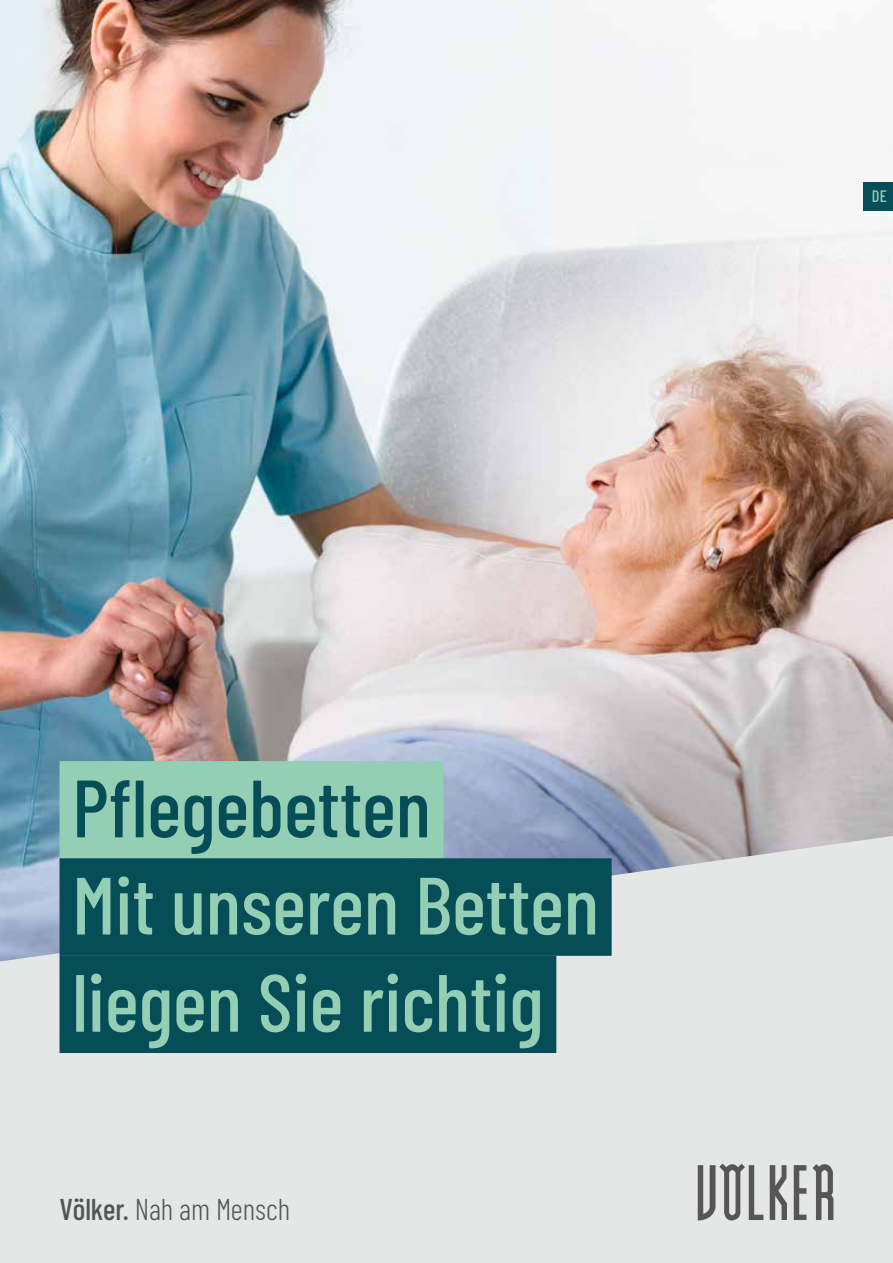
<style>
.page{position:relative;width:893px;height:1263px;background:#fff}
.page>*{position:absolute;margin:0;border:0;box-sizing:border-box;transform-origin:0 0}
.t1{font:500 81px/97.2px "Barlow Condensed";color:#94ceb4}
.t2{font:500 81px "Barlow Condensed";color:#064e57}
.t3{font:300 30px "Barlow Condensed";letter-spacing:-.005em;color:#535454}
.t4{font:500 16.5px "Barlow Condensed";color:#94ceb4}
.s1{font-weight:500}
</style>
<div class="page">
<div style="left:0;top:601px;width:893px;height:662px;background:#e5e6e6"></div>
<img style="left:1px;top:0;width:892px;height:961px">
<svg style="left:698px;top:1163px;width:65px;height:57px"></svg>
<svg style="left:770px;top:1165px;width:17px;height:55px"></svg>
<svg style="left:794px;top:1165px;width:12px;height:55px"></svg>
<svg style="left:813px;top:1164px;width:20px;height:56px"></svg>
<hr style="left:0;top:0;width:1px;height:1263px;background:#e5e6e6">
<div style="left:863px;top:182px;width:30px;height:28px;background:#064e57"></div>
<div style="left:60px;top:761px;width:384px;height:97px;background:#94ceb4"></div>
<div style="left:60px;top:858px;width:552px;height:98px;background:#064e57"></div>
<div style="left:60px;top:955px;width:496px;height:98px;background:#064e57"></div>
<p class="t2" style="left:72px;top:750px;width:360px">Pflegebetten</p>
<p class="t1" style="left:72px;top:851px;width:528px">Mit unseren Betten liegen Sie richtig</p>
<p class="t3" style="left:60px;top:1188px;width:232px"><span class="s1">Völker.</span> Nah am Mensch</p>
<p class="t4" style="left:872px;top:184px;width:16px">DE</p>
</div>
